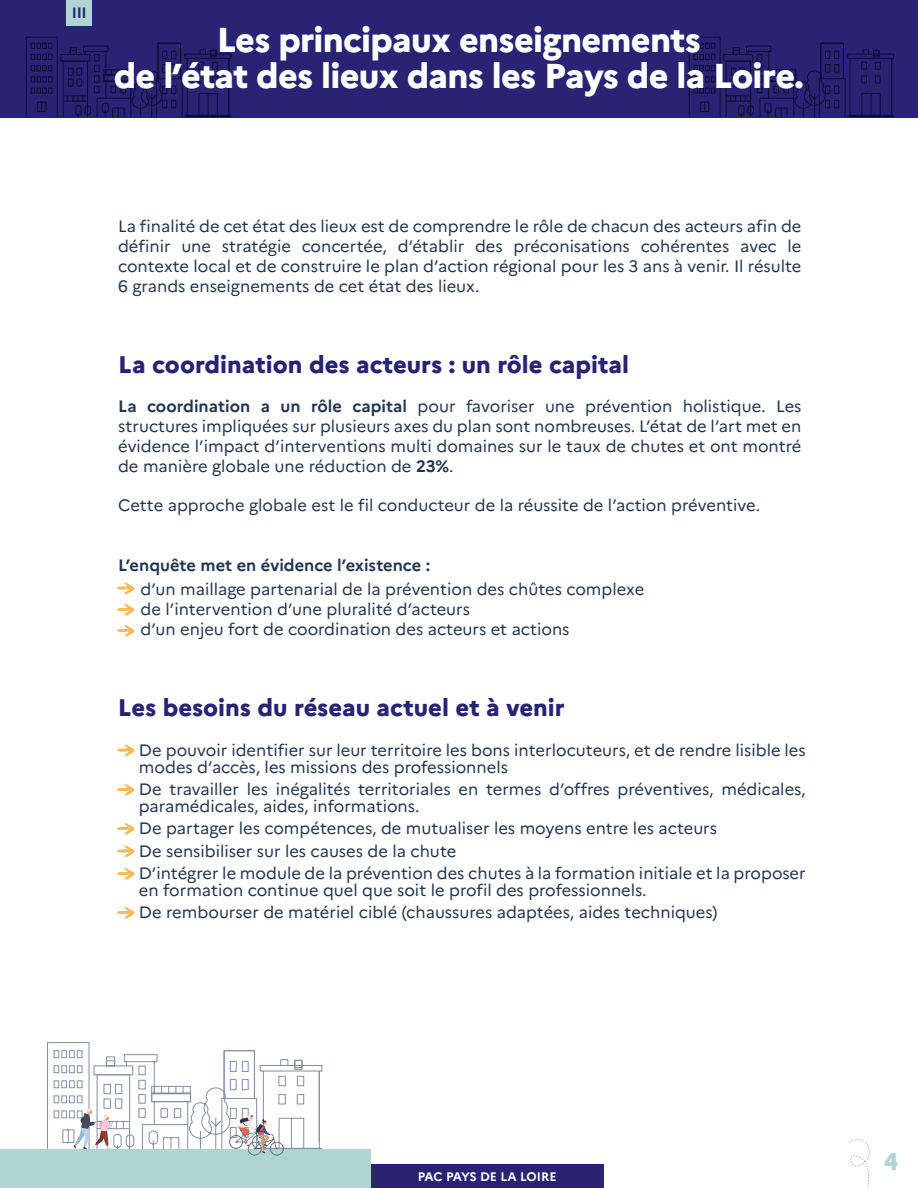
<style>
.page{position:relative;width:918px;height:1188px;background:#fff}
.page>*{position:absolute;margin:0;border:0;box-sizing:border-box;transform-origin:0 0}
.t1{font:800 34.5px/36px "Marianne";letter-spacing:-.02em;color:#fff;text-align:center}
.t2{font:800 24px "Marianne";color:#282473}
.t3{font:800 24px "Marianne";color:#aed5d2}
.t4{font:16.5px/19.8px "Marianne";color:#22354f}
.t5{font:700 16.5px "Marianne";color:#22354f}
.t6{font:700 15px "Marianne";color:#282473}
.t7{font:700 12.3px "Marianne";letter-spacing:-.015em;color:#fff}
.s1{font-weight:700}
</style>
<div class="page">
<div style="left:0;top:0;width:918px;height:117px;background:#282473"></div>
<svg style="left:26px;top:37px;width:205px;height:80px"></svg>
<svg style="left:689px;top:37px;width:205px;height:80px"></svg>
<div style="left:67px;top:0;width:25px;height:25px;background:#aed5d2"></div>
<div style="left:358px;top:1165px;width:246px;height:23px;background:#282473"></div>
<svg style="left:849px;top:1139px;width:21px;height:49px"></svg>
<div style="left:0;top:1149px;width:371px;height:39px;background:#aed5d2"></div>
<svg style="left:47px;top:1042px;width:275px;height:113px"></svg>
<svg style="left:117px;top:582px;width:18px;height:13px"></svg>
<svg style="left:117px;top:604px;width:18px;height:12px"></svg>
<svg style="left:117px;top:744px;width:18px;height:13px"></svg>
<svg style="left:117px;top:784px;width:18px;height:12px"></svg>
<svg style="left:117px;top:823px;width:18px;height:12px"></svg>
<svg style="left:117px;top:845px;width:18px;height:13px"></svg>
<svg style="left:117px;top:868px;width:18px;height:12px"></svg>
<svg style="left:117px;top:907px;width:18px;height:12px"></svg>
<svg style="left:117px;top:625px;width:18px;height:12px"></svg>
<p class="t6" style="left:72px;top:4px;width:17px">III</p>
<h1 class="t1" style="left:114px;top:22px;width:692px">Les principaux enseignements<br>de l’état des lieux dans les Pays de la Loire.</h1>
<p class="t4" style="left:118px;top:216px;width:685px;text-align:justify">La finalité de cet état des lieux est de comprendre le rôle de chacun des acteurs afin de définir une stratégie concertée, d’établir des préconisations cohérentes avec le contexte local et de construire le plan d’action régional pour les 3 ans à venir. Il résulte 6 grands enseignements de cet état des lieux.</p>
<h2 class="t2" style="left:118px;top:349px;width:513px">La coordination des acteurs : un rôle capital</h2>
<p class="t4" style="left:118px;top:396px;width:685px;text-align:justify"><span class="s1">La coordination a un rôle capital</span> pour favoriser une prévention holistique. Les structures impliquées sur plusieurs axes du plan sont nombreuses. L’état de l’art met en évidence l’impact d’interventions multi domaines sur le taux de chutes et ont montré de manière globale une réduction de <span class="s1">23%</span>.</p>
<p class="t4" style="left:118px;top:495px;width:644px">Cette approche globale est le fil conducteur de la réussite de l’action préventive.</p>
<p class="t5" style="left:118px;top:555px;width:314px">L’enquête met en évidence l’existence :</p>
<p class="t4" style="left:140px;top:580px;width:505px">d’un maillage partenarial de la prévention des chûtes complexe de l’intervention d’une pluralité d’acteurs<br>d’un enjeu fort de coordination des acteurs et actions</p>
<h2 class="t2" style="left:118px;top:692px;width:448px">Les besoins du réseau actuel et à venir</h2>
<p class="t4" style="left:139px;top:742px;width:668px;line-height:16.5px">De pouvoir identifier sur leur territoire les bons interlocuteurs, et de rendre lisible les modes d’accès, les missions des professionnels</p>
<p class="t4" style="left:139px;top:781px;width:668px;line-height:16.5px">De travailler les inégalités territoriales en termes d’offres préventives, médicales, paramédicales, aides, informations.</p>
<p class="t4" style="left:139px;top:817px;width:668px;line-height:22.5px">De partager les compétences, de mutualiser les moyens entre les acteurs<br>De sensibiliser sur les causes de la chute<br>D’intégrer le module de la prévention des chutes à la formation initiale et la proposer</p>
<p class="t4" style="left:139px;top:879px;width:580px;line-height:22.5px">en formation continue quel que soit le profil des professionnels.<br>De rembourser de matériel ciblé (chaussures adaptées, aides techniques)</p>
<p class="t7" style="left:418px;top:1169px;width:140px">PAC PAYS DE LA LOIRE</p>
<h2 class="t3" style="left:884px;top:1147px;width:16px">4</h2>
</div>
